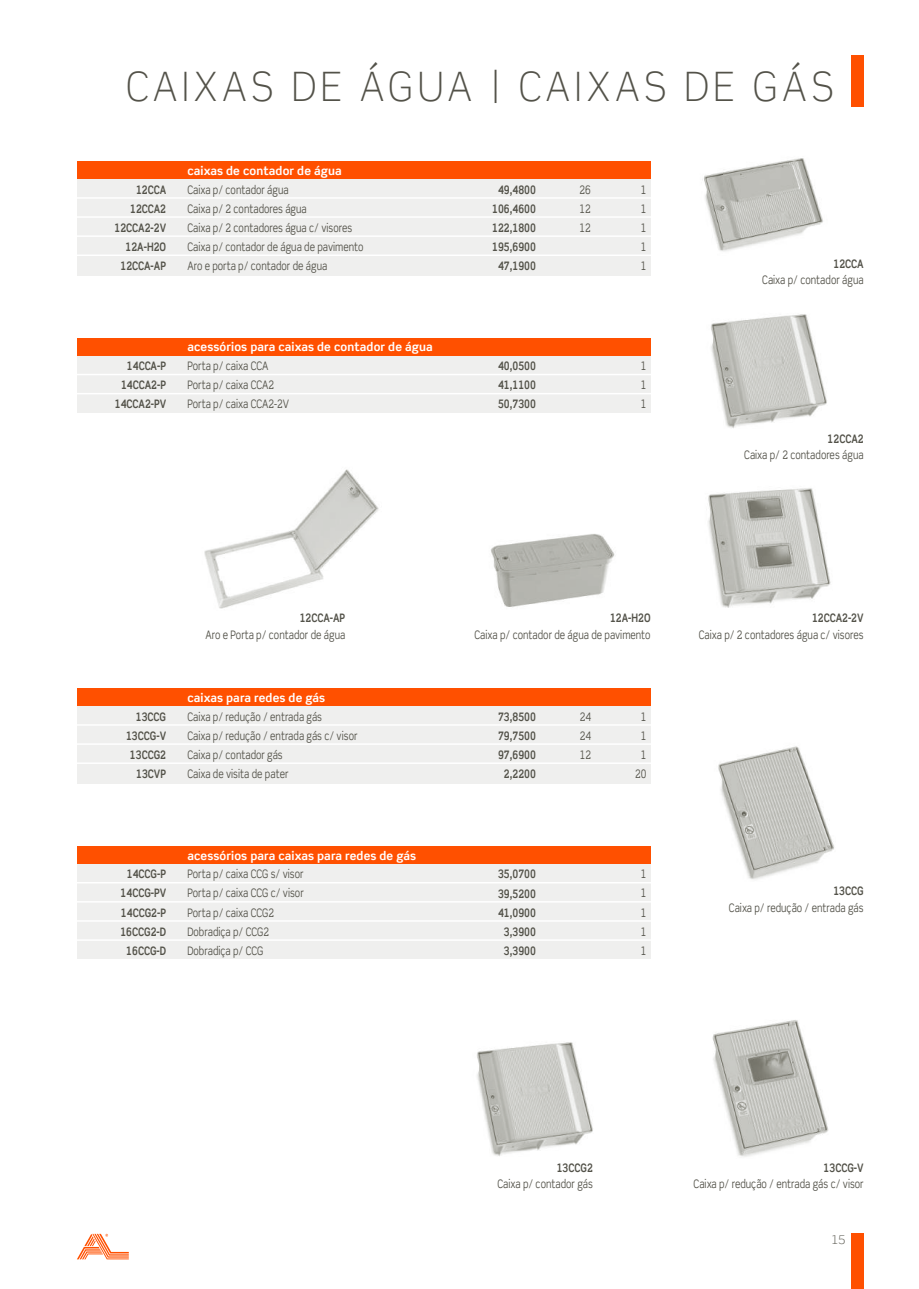
<style>
.page{position:relative;width:919px;height:1289px;background:#fff}
.page>*{position:absolute;margin:0;border:0;box-sizing:border-box;transform-origin:0 0}
.t1{font:300 40.5px "Scene Std";letter-spacing:.12em;color:#535249;scale:.95 1}
.t2{font:300 12px "Scene Std";color:#535249}
.t3{font:11.7px/19px "Scene Std";color:#535249;text-align:justify;scale:.8 1}
.t4{font:700 11.7px/19px "Scene Std";color:#535249;text-align:center;scale:.8 1}
.t5{font:700 11.7px "Scene Std";letter-spacing:.01em;color:#fff}
</style>
<div class="page">
<img style="left:712px;top:1020px;width:117px;height:137px">
<img style="left:708px;top:488px;width:123px;height:120px">
<img style="left:702px;top:158px;width:121px;height:94px">
<img style="left:711px;top:314px;width:116px;height:114px">
<img style="left:491px;top:534px;width:124px;height:74px">
<img style="left:718px;top:746px;width:116px;height:134px">
<img style="left:477px;top:1042px;width:116px;height:114px">
<img style="left:204px;top:469px;width:175px;height:140px">
<div style="left:77px;top:179px;width:573px;height:96px;background:#efefee"></div>
<div style="left:77px;top:162px;width:573px;height:17px;background:#ff5000"></div>
<hr style="left:74px;top:197px;width:580px;height:2px;background:#fff">
<hr style="left:74px;top:216px;width:580px;height:2px;background:#fff">
<hr style="left:74px;top:235px;width:580px;height:2px;background:#fff">
<hr style="left:74px;top:254px;width:580px;height:2px;background:#fff">
<div style="left:77px;top:355px;width:573px;height:58px;background:#efefee"></div>
<div style="left:77px;top:338px;width:573px;height:17px;background:#ff5000"></div>
<hr style="left:74px;top:374px;width:580px;height:1px;background:#fff">
<hr style="left:74px;top:393px;width:580px;height:1px;background:#fff">
<div style="left:77px;top:706px;width:573px;height:77px;background:#efefee"></div>
<div style="left:77px;top:689px;width:573px;height:17px;background:#ff5000"></div>
<hr style="left:74px;top:724px;width:580px;height:1px;background:#fff">
<hr style="left:74px;top:743px;width:580px;height:1px;background:#fff">
<hr style="left:74px;top:762px;width:580px;height:2px;background:#fff">
<div style="left:77px;top:863px;width:573px;height:96px;background:#efefee"></div>
<div style="left:77px;top:846px;width:573px;height:17px;background:#ff5000"></div>
<hr style="left:74px;top:882px;width:580px;height:1px;background:#fff">
<hr style="left:74px;top:901px;width:580px;height:1px;background:#fff">
<hr style="left:74px;top:920px;width:580px;height:1px;background:#fff">
<hr style="left:74px;top:939px;width:580px;height:1px;background:#fff">
<div style="left:851px;top:1233px;width:12px;height:55px;background:#ff5000"></div>
<div style="left:850px;top:55px;width:13px;height:51px;background:#ff5000"></div>
<svg style="left:77px;top:1233px;width:52px;height:26px"></svg>
<h1 class="t1" style="left:126px;top:62px;width:746px">CAIXAS DE ÁGUA | CAIXAS DE GÁS</h1>
<p class="t5" style="left:187px;top:163px;width:156px">caixas de contador de água</p>
<p class="t4" style="left:114px;top:180px;width:66px;text-align:right">12CCA<br>12CCA2<br>12CCA2-2V<br>12A-H2O<br>12CCA-AP</p>
<p class="t3" style="left:187px;top:180px;width:221px;text-align:left">Caixa p/ contador água<br>Caixa p/ 2 contadores água<br>Caixa p/ 2 contadores água c/ visores<br>Caixa p/ contador de água de pavimento<br>Aro e porta p/ contador de água</p>
<p class="t3" style="left:579px;top:180px;width:16px">26<br>12<br>12</p>
<p class="t3" style="left:640px;top:180px;width:9px">1<br>1<br>1<br>1<br>1</p>
<p class="t4" style="left:492px;top:180px;width:56px">49,4800<br>106,4600<br>122,1800<br>195,6900<br>47,1900</p>
<p class="t5" style="left:187px;top:340px;width:247px">acessórios para caixas de contador de água</p>
<p class="t4" style="left:115px;top:356px;width:66px;text-align:right">14CCA-P<br>14CCA2-P<br>14CCA2-PV</p>
<p class="t3" style="left:187px;top:356px;width:128px;text-align:left">Porta p/ caixa CCA<br>Porta p/ caixa CCA2<br>Porta p/ caixa CCA2-2V</p>
<p class="t3" style="left:640px;top:356px;width:9px">1<br>1<br>1</p>
<p class="t4" style="left:498px;top:356px;width:49px;text-align:justify">40,0500<br>41,1100<br>50,7300</p>
<p class="t4" style="left:833px;top:254px;width:39px">12CCA</p>
<p class="t3" style="left:762px;top:270px;width:128px">Caixa p/ contador água</p>
<p class="t4" style="left:827px;top:429px;width:47px">12CCA2</p>
<p class="t3" style="left:744px;top:445px;width:151px">Caixa p/ 2 contadores água</p>
<p class="t4" style="left:299px;top:608px;width:59px">12CCA-AP</p>
<p class="t3" style="left:205px;top:624px;width:176px">Aro e Porta p/ contador de água</p>
<p class="t5" style="left:187px;top:690px;width:139px">caixas para redes de gás</p>
<p class="t4" style="left:610px;top:608px;width:52px">12A-H2O</p>
<p class="t3" style="left:474px;top:624px;width:221px">Caixa p/ contador de água de pavimento</p>
<p class="t4" style="left:126px;top:706px;width:52px;text-align:right">13CCG<br>13CCG-V<br>13CCG2<br>13CVP</p>
<p class="t3" style="left:187px;top:706px;width:214px;text-align:left">Caixa p/ redução / entrada gás<br>Caixa p/ redução / entrada gás c/ visor<br>Caixa p/ contador gás<br>Caixa de visita de pater</p>
<p class="t3" style="left:579px;top:706px;width:16px">24<br>24<br>12</p>
<p class="t3" style="left:635px;top:706px;width:16px;text-align:center">1<br>1<br>1<br>20</p>
<p class="t4" style="left:498px;top:706px;width:49px">73,8500<br>79,7500<br>97,6900<br>2,2200</p>
<p class="t5" style="left:187px;top:848px;width:230px">acessórios para caixas para redes de gás</p>
<p class="t4" style="left:120px;top:864px;width:59px">14CCG-P<br>14CCG-PV<br>14CCG2-P<br>16CCG2-D<br>16CCG-D</p>
<p class="t3" style="left:187px;top:864px;width:147px;text-align:left">Porta p/ caixa CCG s/ visor<br>Porta p/ caixa CCG c/ visor<br>Porta p/ caixa CCG2<br>Dobradiça p/ CCG2<br>Dobradiça p/ CCG</p>
<p class="t3" style="left:640px;top:864px;width:9px">1<br>1<br>1<br>1<br>1</p>
<p class="t4" style="left:498px;top:864px;width:49px">35,0700<br>39,5200<br>41,0900<br>3,3900<br>3,3900</p>
<p class="t4" style="left:812px;top:608px;width:66px">12CCA2-2V</p>
<p class="t3" style="left:698px;top:624px;width:207px">Caixa p/ 2 contadores água c/ visores</p>
<p class="t4" style="left:833px;top:881px;width:39px">13CCG</p>
<p class="t3" style="left:729px;top:897px;width:170px">Caixa p/ redução / entrada gás</p>
<p class="t4" style="left:556px;top:1158px;width:47px">13CCG2</p>
<p class="t3" style="left:497px;top:1174px;width:121px">Caixa p/ contador gás</p>
<p class="t4" style="left:823px;top:1158px;width:52px">13CCG-V</p>
<p class="t3" style="left:693px;top:1174px;width:214px">Caixa p/ redução / entrada gás c/ visor</p>
<p class="t2" style="left:831px;top:1232px;width:16px">15</p>
</div>
